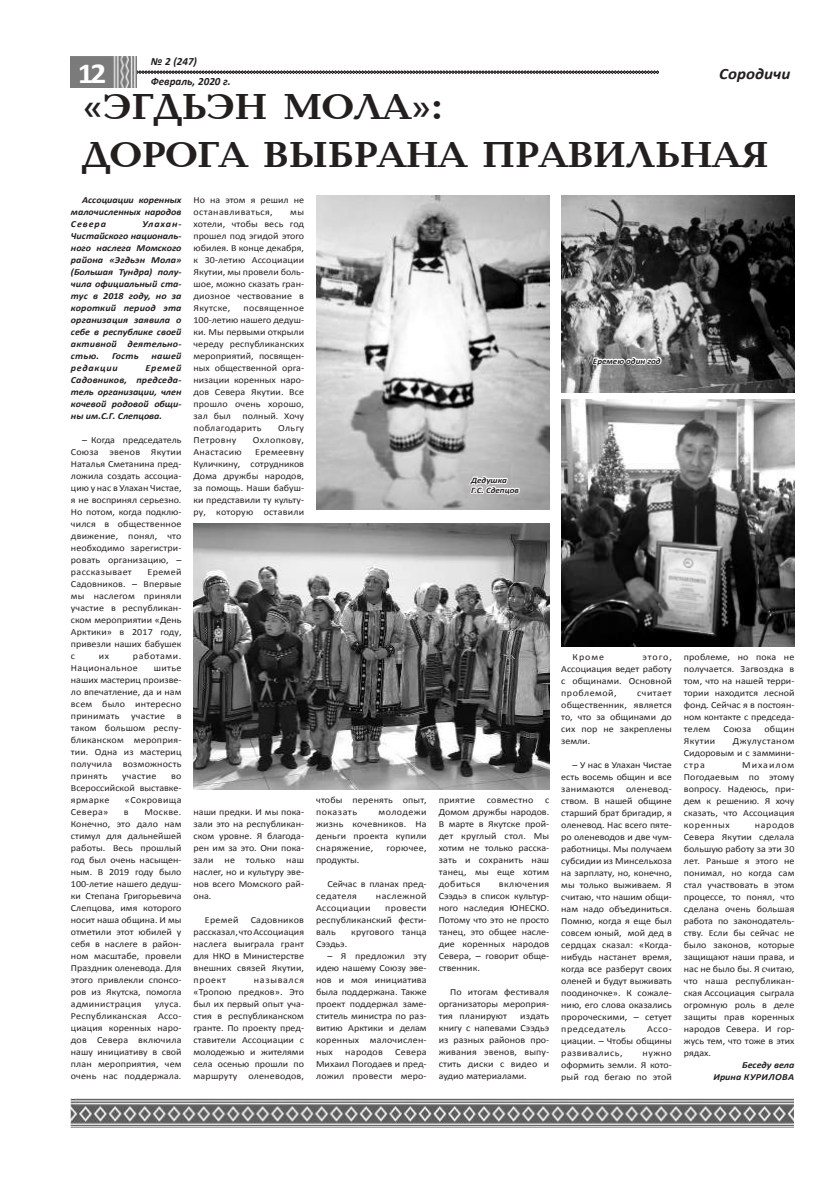
<style>
.page{position:relative;width:837px;height:1185px;background:#fff}
.page>*{position:absolute;margin:0;border:0;box-sizing:border-box;transform-origin:0 0}
.t1{font:700 37.2px/48px "Sakha Baltica";color:#241f1f;scale:1.08 1}
.t2{font:700 29.1px "Calibri";color:#fff;scale:1.08 1}
.t3{font:italic 700 15.8px "Calibri";color:#241f1f;scale:1.08 1}
.t4{font:italic 700 11px "Calibri";color:#241f1f}
.t5{font:9.3px/12px "Calibri";letter-spacing:.01em;color:#241f1f;text-align:justify;scale:1.08 1}
.t6{font:italic 700 9.3px/12px "Calibri";color:#241f1f;text-align:justify;scale:1.08 1}
.t7{font:9.3px/12px "Calibri";letter-spacing:.04em;color:#241f1f;scale:1.08 1}
.t8{font:9.3px/12px "Calibri";letter-spacing:.035em;color:#241f1f;scale:1.08 1}
.t9{font:9.3px "Calibri";letter-spacing:.03em;color:#241f1f;scale:1.08 1}
.t10{font:9.3px "Calibri";letter-spacing:.045em;color:#241f1f;scale:1.08 1}
.t11{font:italic 700 9.3px "Calibri";letter-spacing:.07em;color:#241f1f;scale:1.08 1}
.t12{font:italic 700 8.4px/10px "Calibri";color:#241f1f;scale:1.08 1}
</style>
<div class="page">
<svg style="left:136px;top:70px;width:523px;height:4px;background:#787575"></svg>
<img style="left:71px;top:57px;width:65px;height:31px">
<img style="left:71px;top:1098px;width:722px;height:30px">
<img style="left:561px;top:196px;width:233px;height:196px">
<img style="left:561px;top:400px;width:233px;height:247px">
<img style="left:316px;top:196px;width:233px;height:314px">
<img style="left:193px;top:523px;width:356px;height:267px">
<svg style="left:467px;top:460px;width:54px;height:50px"></svg>
<svg style="left:591px;top:319px;width:71px;height:74px;background:#a0a0a0"></svg>
<p class="t4" style="left:151px;top:54px;width:48px">№ 2 (247)</p>
<h2 class="t2" style="left:78px;top:55px;width:28px">12</h2>
<h3 class="t3" style="left:719px;top:63px;width:67px">Сородичи</h3>
<p class="t4" style="left:151px;top:74px;width:81px">Февраль, 2020 г.</p>
<h1 class="t1" style="left:82px;top:84px;width:637px">«ЭГДЬЭН МОЛА»:<br>ДОРОГА ВЫБРАНА ПРАВИЛЬНАЯ</h1>
<p class="t6" style="left:71px;top:194px;width:104px;text-indent:11px">Ассоциации коренных малочисленных народов Севера</p>
<p class="t6" style="left:71px;top:218px;width:104px;text-indent:71px">Улахан-Чистайского националь&shy;ного наслега Момского района «Эгдьэн Мола» (Большая Тундра) полу&shy;чила официальный ста&shy;тус в 2018 году, но за короткий период эта организация заявила о себе в республике своей активной деятельно&shy;стью.</p>
<p class="t6" style="left:112px;top:350px;width:26px">Гость</p>
<p class="t6" style="left:151px;top:350px;width:29px">нашей</p>
<p class="t11" style="left:71px;top:362px;width:45px">редакции</p>
<p class="t6" style="left:71px;top:362px;width:104px;text-indent:75px">Еремей Садовников, председа&shy;тель организации, член кочевой родовой общи&shy;ны им.С.Г. Слепцова.</p>
<p class="t5" style="left:71px;top:434px;width:104px;text-indent:11px">– Когда председатель Союза эвенов Якутии Наталья Сметанина пред&shy;ложила создать ассоциа&shy;цию у нас в Улахан Чистае, я не воспринял серьезно.<br>Но потом, когда подклю&shy;чился в общественное движение, понял, что необходимо зарегистри&shy;ровать организацию, – рассказывает</p>
<p class="t5" style="left:71px;top:566px;width:104px;text-indent:76px">Еремей Садовников. – Впервые мы наслегом приняли участие в республикан&shy;ском мероприятии «День Арктики» в 2017 году, привезли наших бабушек с</p>
<p class="t8" style="left:71px;top:650px;width:104px;text-indent:62px">работами.<br>Национальное</p>
<p class="t5" style="left:99px;top:650px;width:11px">их</p>
<p class="t5" style="left:71px;top:662px;width:104px;text-indent:83px">шитье наших мастериц произве&shy;ло впечатление, да и нам всем было интересно принимать участие в таком большом респу&shy;бликанском мероприя&shy;тии. Одна из мастериц получила возможность принять</p>
<p class="t5" style="left:71px;top:770px;width:104px;text-indent:100px">во Всероссийской выставке&shy;ярмарке</p>
<p class="t9" style="left:122px;top:770px;width:33px">участие</p>
<p class="t8" style="left:125px;top:794px;width:54px">«Сокровища</p>
<p class="t5" style="left:71px;top:806px;width:36px">Севера»</p>
<p class="t5" style="left:124px;top:806px;width:6px">в</p>
<p class="t5" style="left:71px;top:806px;width:104px;text-indent:73px">Москве.<br>Конечно, это дало нам стимул для дальнейшей работы. Весь прошлый год был очень насыщен&shy;ным. В 2019 году было 100-летие нашего дедуш&shy;ки Степана Григорьевича Слепцова, имя которого носит наша община. И мы отметили этот юбилей у себя в наслеге в район&shy;ном масштабе, провели Праздник оленевода. Для этого привлекли спонсо&shy;ров из Якутска, помогла администрация</p>
<p class="t5" style="left:71px;top:998px;width:104px;text-indent:84px">улуса.<br>Республиканская Ассо&shy;циация коренных наро&shy;дов Севера включила нашу инициативу в свой план мероприятия, чем очень нас поддержала.</p>
<p class="t7" style="left:193px;top:194px;width:104px">Но на этом я решил не останавливаться,</p>
<p class="t5" style="left:193px;top:206px;width:104px;text-indent:97px">мы хотели, чтобы весь год прошел под эгидой этого юбилея. В конце декабря, к 30-летию Ассоциации Якутии, мы провели боль&shy;шое, можно сказать гран&shy;диозное чествование в Якутске,</p>
<p class="t5" style="left:193px;top:302px;width:104px;text-indent:50px">посвященное 100-летию нашего дедуш&shy;ки. Мы первыми открыли череду республиканских мероприятий, посвящен&shy;ных общественной орга&shy;низации коренных наро&shy;дов Севера Якутии. Все прошло очень хорошо, зал был полный. Хочу поблагодарить</p>
<p class="t5" style="left:278px;top:422px;width:25px">Ольгу</p>
<p class="t7" style="left:193px;top:434px;width:41px">Петровну</p>
<p class="t7" style="left:253px;top:434px;width:49px">Охлопкову,</p>
<p class="t9" style="left:193px;top:446px;width:46px">Анастасию</p>
<p class="t5" style="left:193px;top:446px;width:104px;text-indent:62px">Еремеевну Куличкину, сотрудников Дома дружбы народов, за помощь. Наши бабуш&shy;ки представили ту культу&shy;ру, которую оставили</p>
<p class="t5" style="left:193px;top:806px;width:104px">наши предки. И мы пока&shy;зали это на республикан&shy;ском уровне. Я благода&shy;рен им за это. Они пока&shy;зали не только наш наслег, но и культуру эве&shy;нов всего Момского рай&shy;она.</p>
<p class="t5" style="left:205px;top:914px;width:33px">Еремей</p>
<p class="t5" style="left:193px;top:914px;width:104px;text-indent:57px">Садовников рассказал, что Ассоциация наслега выиграла грант для НКО в Министерстве внешних связей Якутии, проект</p>
<p class="t5" style="left:193px;top:974px;width:104px;text-indent:60px">назывался «Тропою предков». Это был их первый опыт уча&shy;стия в республиканском гранте. По проекту пред&shy;ставители Ассоциации с молодежью и жителями села осенью прошли по маршруту оленеводов,</p>
<p class="t5" style="left:316px;top:794px;width:104px">чтобы перенять опыт, показать</p>
<p class="t5" style="left:316px;top:806px;width:104px;text-indent:62px">молодежи жизнь кочевников. На деньги проекта купили снаряжение,</p>
<p class="t9" style="left:386px;top:842px;width:39px">горючее,</p>
<p class="t5" style="left:316px;top:854px;width:41px">продукты.</p>
<p class="t5" style="left:316px;top:878px;width:104px;text-indent:11px">Сейчас в планах пред&shy;седателя</p>
<p class="t10" style="left:376px;top:890px;width:48px">наслежной</p>
<p class="t8" style="left:316px;top:902px;width:52px">Ассоциации</p>
<p class="t5" style="left:316px;top:902px;width:104px;text-indent:69px">провести республиканский фести&shy;валь</p>
<p class="t5" style="left:351px;top:926px;width:71px">кругового танца</p>
<p class="t5" style="left:316px;top:938px;width:30px">Сээдьэ.</p>
<p class="t5" style="left:316px;top:950px;width:104px;text-indent:11px">– Я предложил эту идею нашему Союзу эве&shy;нов и моя инициатива была поддержана. Также проект поддержал заме&shy;ститель министра по раз&shy;витию Арктики и делам коренных малочислен&shy;ных</p>
<p class="t5" style="left:316px;top:1046px;width:104px;text-indent:79px">Севера Михаил Погодаев и пред&shy;ложил провести меро-</p>
<p class="t5" style="left:345px;top:1046px;width:36px">народов</p>
<p class="t12" style="left:471px;top:475px;width:46px">Дедушка<br>Г.С. Сдепцов</p>
<p class="t5" style="left:438px;top:794px;width:104px">приятие совместно с Домом дружбы народов.<br>В марте в Якутске прой&shy;дет круглый стол. Мы хотим не только расска&shy;зать и сохранить наш танец, мы еще хотим добиться</p>
<p class="t5" style="left:438px;top:878px;width:104px;text-indent:60px">включения Сээдьэ в список культур&shy;ного наследия ЮНЕСКО.<br>Потому что это не просто танец, это общее насле&shy;дие коренных народов Севера, – говорит обще&shy;ственник.</p>
<p class="t5" style="left:438px;top:986px;width:104px;text-indent:11px">По итогам фестиваля организаторы мероприя&shy;тия планируют</p>
<p class="t5" style="left:438px;top:1010px;width:104px;text-indent:81px">издать книгу с напевами Сээдьэ из разных районов про&shy;живания эвенов, выпу&shy;стить диски с видео и аудио материалами.</p>
<p class="t12" style="left:592px;top:356px;width:64px">Еремею один год</p>
<p class="t5" style="left:572px;top:651px;width:31px">Кроме</p>
<p class="t5" style="left:561px;top:651px;width:104px;text-indent:81px">этого, Ассоциация ведет работу с общинами. Основной проблемой,</p>
<p class="t5" style="left:561px;top:687px;width:104px;text-indent:76px">считает общественник, является то, что за общинами до сих пор не закреплены земли.</p>
<p class="t5" style="left:561px;top:759px;width:104px;text-indent:11px">– У нас в Улахан Чистае есть восемь общин и все занимаются оленевод&shy;ством. В нашей общине старший брат бригадир, я оленевод. Нас всего пяте&shy;ро оленеводов и две чум&shy;работницы. Мы получаем субсидии из Минсельхоза на зарплату, но, конечно, мы только выживаем. Я считаю, что нашим общи&shy;нам надо объединиться.<br>Помню, когда я еще был совсем юный, мой дед в сердцах сказал: «Когда&shy;нибудь настанет время, когда все разберут своих оленей и будут выживать поодиночке». К сожале&shy;нию, его слова оказались пророческими, – сетует председатель</p>
<p class="t5" style="left:561px;top:1023px;width:104px;text-indent:86px">Ассо&shy;циации. – Чтобы общины развивались,</p>
<p class="t5" style="left:561px;top:1047px;width:104px;text-indent:81px">нужно оформить земли. Я кото&shy;рый год бегаю по этой</p>
<p class="t5" style="left:683px;top:651px;width:104px">проблеме, но пока не получается. Загвоздка в том, что на нашей терри&shy;тории находится лесной фонд. Сейчас я в постоян&shy;ном контакте с председа&shy;телем</p>
<p class="t5" style="left:723px;top:723px;width:27px">Союза</p>
<p class="t5" style="left:764px;top:723px;width:29px">общин</p>
<p class="t5" style="left:683px;top:735px;width:31px">Якутии</p>
<p class="t5" style="left:683px;top:735px;width:104px;text-indent:49px">Джулустаном Сидоровым и с заммини&shy;стра</p>
<p class="t5" style="left:683px;top:759px;width:104px;text-indent:58px">Михаилом Погодаевым по этому вопросу. Надеюсь, при&shy;дем к решению. Я хочу сказать, что Ассоциация коренных</p>
<p class="t5" style="left:683px;top:819px;width:104px;text-indent:71px">народов Севера Якутии сделала большую работу за эти 30 лет. Раньше я этого не понимал, но когда сам стал участвовать в этом процессе, то понял, что сделана очень большая работа по законодатель&shy;ству. Если бы сейчас не было законов, которые защищают наши права, и нас не было бы. Я считаю, что наша республикан&shy;ская Ассоциация сыграла огромную роль в деле защиты прав коренных народов Севера. И гор&shy;жусь тем, что тоже в этих рядах.</p>
<p class="t6" style="left:713px;top:1059px;width:76px;text-align:right">Беседу вела<br>Ирина КУРИЛОВА</p>
</div>
